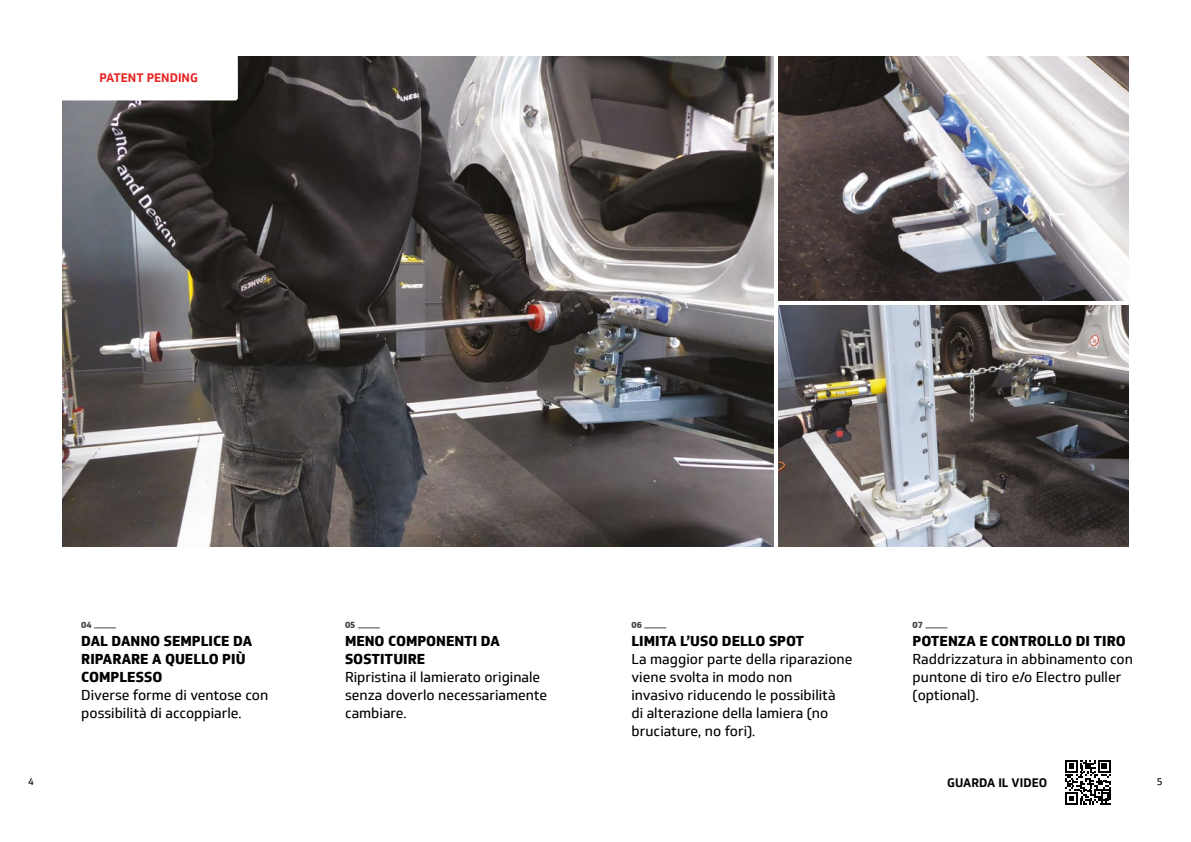
<style>
.page{position:relative;width:1191px;height:842px;background:#fff}
.page>*{position:absolute;margin:0;border:0;box-sizing:border-box;transform-origin:0 0}
.t1{font:14px/18px "Soleto";color:#000}
.t2{font:800 14px/18px "Soleto";color:#000}
.t3{font:700 12px "Soleto";color:#e52321}
.t4{font:700 12px "Soleto";color:#000}
.t5{font:10px "Soleto";color:#000}
.t6{font:800 9px "Soleto";color:#46484e}
</style>
<div class="page">
<svg style="left:358px;top:627px;width:22px;height:1px"></svg>
<svg style="left:644px;top:627px;width:22px;height:1px"></svg>
<svg style="left:94px;top:627px;width:22px;height:1px"></svg>
<img style="left:62px;top:57px;width:711px;height:489px">
<img style="left:778px;top:57px;width:350px;height:243px">
<img style="left:778px;top:305px;width:350px;height:241px">
<div style="left:60px;top:55px;width:178px;height:45px;background:#fff;border-radius:3px"></div>
<svg style="left:925px;top:627px;width:22px;height:1px"></svg>
<svg style="left:1110px;top:760px;width:1px;height:45px"></svg>
<svg style="left:1065px;top:760px;width:45px;height:45px"></svg>
<p class="t3" style="left:100px;top:70px;width:100px">PATENT PENDING</p>
<p class="t6" style="left:81px;top:619px;width:12px">04</p>
<p class="t2" style="left:81px;top:632px;width:172px">DAL DANNO SEMPLICE DA<br>RIPARARE A QUELLO PIÙ<br>COMPLESSO</p>
<p class="t1" style="left:81px;top:686px;width:189px">Diverse forme di ventose con possibilità di accoppiarle.</p>
<p class="t6" style="left:345px;top:619px;width:12px">05</p>
<p class="t2" style="left:345px;top:632px;width:156px">MENO COMPONENTI DA<br>SOSTITUIRE</p>
<p class="t1" style="left:345px;top:668px;width:204px">Ripristina il lamierato originale senza doverlo necessariamente cambiare.</p>
<p class="t6" style="left:631px;top:619px;width:12px">06</p>
<p class="t2" style="left:631px;top:632px;width:174px">LIMITA L’USO DELLO SPOT</p>
<p class="t1" style="left:631px;top:650px;width:222px">La maggior parte della riparazione viene svolta in modo non<br>invasivo riducendo le possibilità<br>di alterazione della lamiera (no bruciature, no fori).</p>
<p class="t6" style="left:912px;top:619px;width:12px">07</p>
<p class="t2" style="left:912px;top:632px;width:215px">POTENZA E CONTROLLO DI TIRO</p>
<p class="t1" style="left:912px;top:650px;width:222px">Raddrizzatura in abbinamento con puntone di tiro e/o Electro puller (optional).</p>
<p class="t4" style="left:947px;top:775px;width:101px">GUARDA IL VIDEO</p>
<p class="t5" style="left:28px;top:776px;width:7px">4</p>
<p class="t5" style="left:1156px;top:776px;width:7px">5</p>
</div>
